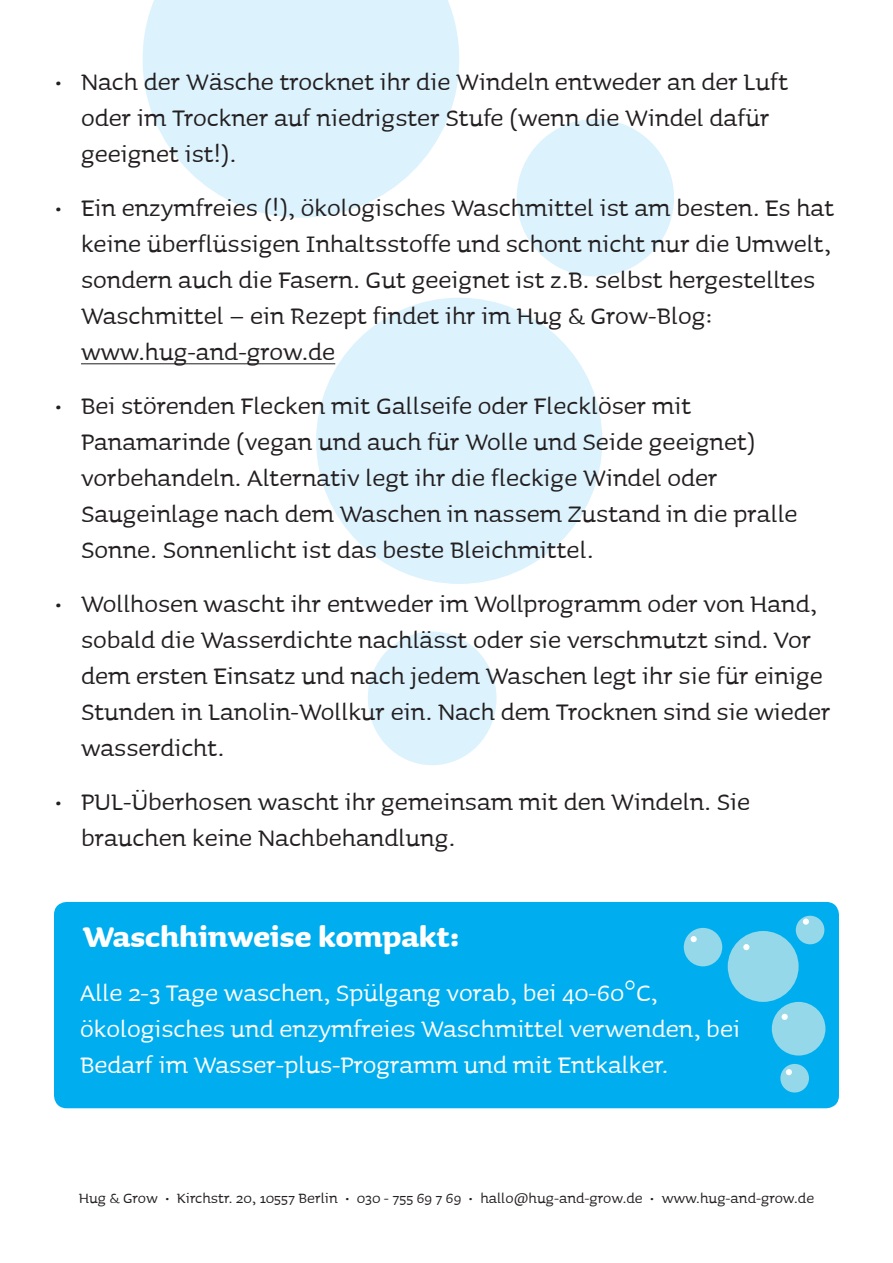
<style>
.page{position:relative;width:893px;height:1263px;background:#fff}
.page>*{position:absolute;margin:0;border:0;box-sizing:border-box;transform-origin:0 0}
.t1{font:700 36px "Sauna";color:#fff}
.t2{font:30px/36px "Sauna";color:#231f20}
.t3{font:30px/36px "Sauna";color:#fff}
.t4{font:18px "Sauna";color:#231f20}
</style>
<div class="page">
<div style="left:54px;top:902px;width:785px;height:206px;background:#00aeef;border-radius:13px"></div>
<div style="left:316px;top:298px;width:286px;height:286px;background:#dcf2fd;border-radius:50%"></div>
<div style="left:517px;top:119px;width:157px;height:157px;background:#dcf2fd;border-radius:50%"></div>
<svg style="left:143px;top:0;width:316px;height:218px;fill:#dcf2fd"></svg>
<div style="left:368px;top:631px;width:128px;height:134px;background:#dcf2fd;border-radius:50%"></div>
<hr style="left:81px;top:363px;width:254px;height:1px;background:#231f20">
<div style="left:728px;top:931px;width:71px;height:71px;background:#94d8e9;border-radius:50%"></div>
<div style="left:772px;top:1002px;width:53px;height:53px;background:#94d8e9;border-radius:50%"></div>
<div style="left:684px;top:928px;width:38px;height:38px;background:#94d8e9;border-radius:50%"></div>
<div style="left:780px;top:1064px;width:29px;height:28px;background:#94d8e9;border-radius:50%"></div>
<div style="left:796px;top:916px;width:28px;height:28px;background:#94d8e9;border-radius:50%"></div>
<svg style="left:691px;top:936px;width:6px;height:6px"></svg>
<svg style="left:743px;top:944px;width:6px;height:6px"></svg>
<div style="left:803px;top:918px;width:6px;height:7px;background:#fff;border-radius:50%"></div>
<svg style="left:782px;top:1014px;width:6px;height:6px"></svg>
<svg style="left:786px;top:1069px;width:6px;height:6px"></svg>
<p class="t2" style="left:81px;top:64px;width:709px;text-indent:-27px">• Nach der Wäsche trocknet ihr die Windeln entweder an der Luft oder im Trockner auf niedrigster Stufe (wenn die Windel dafür geeignet ist!).</p>
<p class="t2" style="left:81px;top:190px;width:755px;text-indent:-27px">• Ein enzymfreies (!), ökologisches Waschmittel ist am besten. Es hat keine überflüssigen Inhaltsstoffe und schont nicht nur die Umwelt, sondern auch die Fasern. Gut geeignet ist z.B. selbst hergestelltes Waschmittel – ein Rezept findet ihr im Hug &amp; Grow-Blog: www.hug-and-grow.de</p>
<p class="t2" style="left:81px;top:388px;width:718px;text-indent:-27px">• Bei störenden Flecken mit Gallseife oder Flecklöser mit Panamarinde (vegan und auch für Wolle und Seide geeignet) vorbehandeln. Alternativ legt ihr die fleckige Windel oder Saugeinlage nach dem Waschen in nassem Zustand in die pralle Sonne. Sonnenlicht ist das beste Bleichmittel.</p>
<p class="t2" style="left:81px;top:586px;width:751px;text-indent:-27px">• Wollhosen wascht ihr entweder im Wollprogramm oder von Hand, sobald die Wasserdichte nachlässt oder sie verschmutzt sind. Vor dem ersten Einsatz und nach jedem Waschen legt ihr sie für einige Stunden in Lanolin-Wollkur ein. Nach dem Trocknen sind sie wieder wasserdicht.</p>
<p class="t2" style="left:81px;top:784px;width:671px;text-indent:-27px">• PUL-Überhosen wascht ihr gemeinsam mit den Windeln. Sie brauchen keine Nachbehandlung.</p>
<p class="t1" style="left:83px;top:921px;width:378px">Waschhinweise kompakt:</p>
<p class="t3" style="left:80px;top:976px;width:661px">Alle 2-3 Tage waschen, Spülgang vorab, bei 40-60°C, ökologisches und enzymfreies Waschmittel verwenden, bei<br>Bedarf im Wasser-plus-Programm und mit Entkalker.</p>
<p class="t4" style="left:79px;top:1191px;width:737px">Hug &amp; Grow • Kirchstr. 20, 10557 Berlin • 030 - 755 69 7 69 • hallo@hug-and-grow.de • www.hug-and-grow.de</p>
</div>
